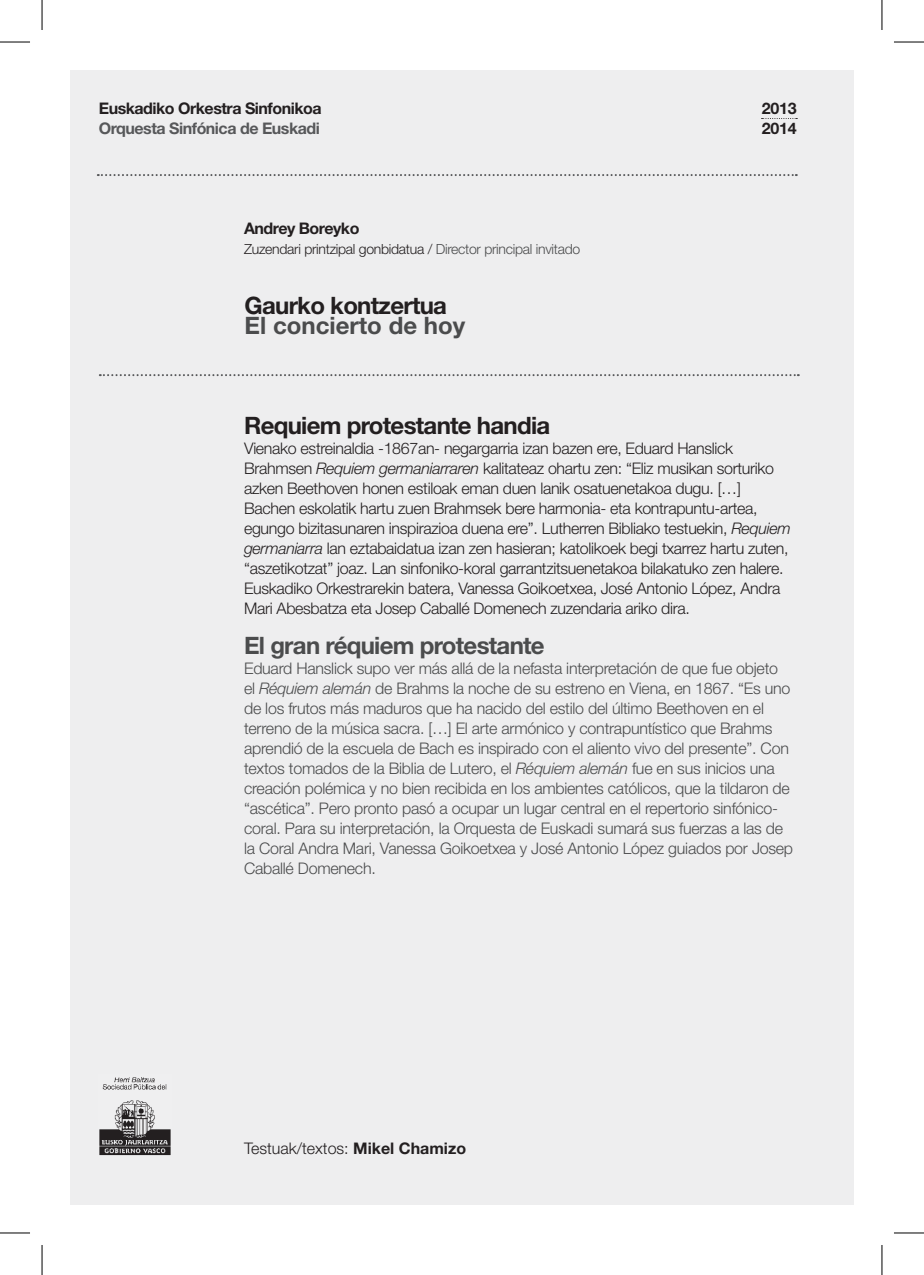
<style>
.page{position:relative;width:924px;height:1275px;background:#fff}
.page>*{position:absolute;margin:0;border:0;box-sizing:border-box;transform-origin:0 0}
.t1{font:700 24px "Helvetica Neue LT Std";letter-spacing:-.03em;color:#231f20}
.t2{font:700 24px "Helvetica Neue LT Std";letter-spacing:-.03em;color:#4b4c4d}
.t3{font:700 24px "Helvetica Neue LT Std";color:#4b4c4d}
.t4{font:300 16px/20px "Helvetica Neue LT Std";letter-spacing:-.015em;color:#4b4c4d}
.t5{font:300 16px/20px "Helvetica Neue LT Std";letter-spacing:-.02em;color:#231f20}
.t6{font:700 16px "Helvetica Neue LT Std";letter-spacing:-.03em;color:#231f20}
.t7{font:300 16px "Helvetica Neue LT Std";color:#231f20}
.t8{font:700 16px "Helvetica Neue LT Std";letter-spacing:-.03em;color:#57585a}
.t9{font:700 16px/20px "Helvetica Neue LT Std";letter-spacing:-.01em;color:#231f20}
.t10{font:300 14px "Helvetica Neue LT Std";letter-spacing:-.02em;color:#231f20}
.s1{color:#4b4c4d}
.s2{font-style:italic}
.s3{font-weight:700}
</style>
<div class="page">
<div style="left:70px;top:70px;width:783px;height:1134px;background:#eeeeef"></div>
<svg style="left:98px;top:174px;width:698px;height:2px"></svg>
<svg style="left:761px;top:118px;width:36px;height:1px"></svg>
<img style="left:99px;top:1077px;width:72px;height:78px">
<svg style="left:100px;top:374px;width:698px;height:2px"></svg>
<hr style="left:0;top:42px;width:30px;height:1px;background:#000">
<hr style="left:893px;top:42px;width:30px;height:1px;background:#000">
<hr style="left:0;top:1232px;width:30px;height:1px;background:#000">
<hr style="left:893px;top:1232px;width:30px;height:1px;background:#000">
<hr style="left:42px;top:0;width:1px;height:30px;background:#000">
<hr style="left:42px;top:1245px;width:1px;height:30px;background:#000">
<hr style="left:881px;top:0;width:1px;height:30px;background:#000">
<hr style="left:881px;top:1245px;width:1px;height:30px;background:#000">
<p class="t6" style="left:99px;top:98px;width:224px">Euskadiko Orkestra Sinfonikoa</p>
<p class="t8" style="left:99px;top:118px;width:222px">Orquesta Sinfónica de Euskadi</p>
<p class="t6" style="left:244px;top:218px;width:117px">Andrey Boreyko</p>
<p class="t10" style="left:244px;top:240px;width:337px">Zuzendari printzipal gonbidatua / <span class="s1">Director principal invitado</span></p>
<h1 class="t1" style="left:244px;top:291px;width:204px">Gaurko kontzertua</h1>
<h1 class="t3" style="left:244px;top:311px;width:222px">El concierto de hoy</h1>
<p class="t9" style="left:761px;top:98px;width:37px">2013<br>2014</p>
<h1 class="t1" style="left:244px;top:411px;width:307px">Requiem protestante handia</h1>
<p class="t5" style="left:244px;top:438px;width:548px">Vienako estreinaldia -1867an- negargarria izan bazen ere, Eduard Hanslick Brahmsen <span class="s2">Requiem germaniarraren</span> kalitateaz ohartu zen: “Eliz musikan sorturiko azken Beethoven honen estiloak eman duen lanik osatuenetakoa dugu. […] Bachen eskolatik hartu zuen Brahmsek bere harmonia- eta kontrapuntu-artea, egungo bizitasunaren inspirazioa duena ere”. Lutherren Bibliako testuekin, <span class="s2">Requiem germaniarra</span> lan eztabaidatua izan zen hasieran; katolikoek begi txarrez hartu zuten, “aszetikotzat” joaz. Lan sinfoniko-koral garrantzitsuenetakoa bilakatuko zen halere.<br>Euskadiko Orkestrarekin batera, Vanessa Goikoetxea, José Antonio López, Andra Mari Abesbatza eta Josep Caballé Domenech zuzendaria ariko dira.</p>
<h1 class="t2" style="left:244px;top:631px;width:302px">El gran réquiem protestante</h1>
<p class="t4" style="left:244px;top:658px;width:550px">Eduard Hanslick supo ver más allá de la nefasta interpretación de que fue objeto<br>el <span class="s2">Réquiem alemán</span> de Brahms la noche de su estreno en Viena, en 1867. “Es uno de los frutos más maduros que ha nacido del estilo del último Beethoven en el terreno de la música sacra. […] El arte armónico y contrapuntístico que Brahms aprendió de la escuela de Bach es inspirado con el aliento vivo del presente”. Con textos tomados de la Biblia de Lutero, el <span class="s2">Réquiem alemán</span> fue en sus inicios una creación polémica y no bien recibida en los ambientes católicos, que la tildaron de “ascética”. Pero pronto pasó a ocupar un lugar central en el repertorio sinfónico&shy;coral. Para su interpretación, la Orquesta de Euskadi sumará sus fuerzas a las de la Coral Andra Mari, Vanessa Goikoetxea y José Antonio López guiados por Josep Caballé Domenech.</p>
<p class="t7" style="left:244px;top:1139px;width:223px">Testuak/textos: <span class="s3">Mikel Chamizo</span></p>
</div>
